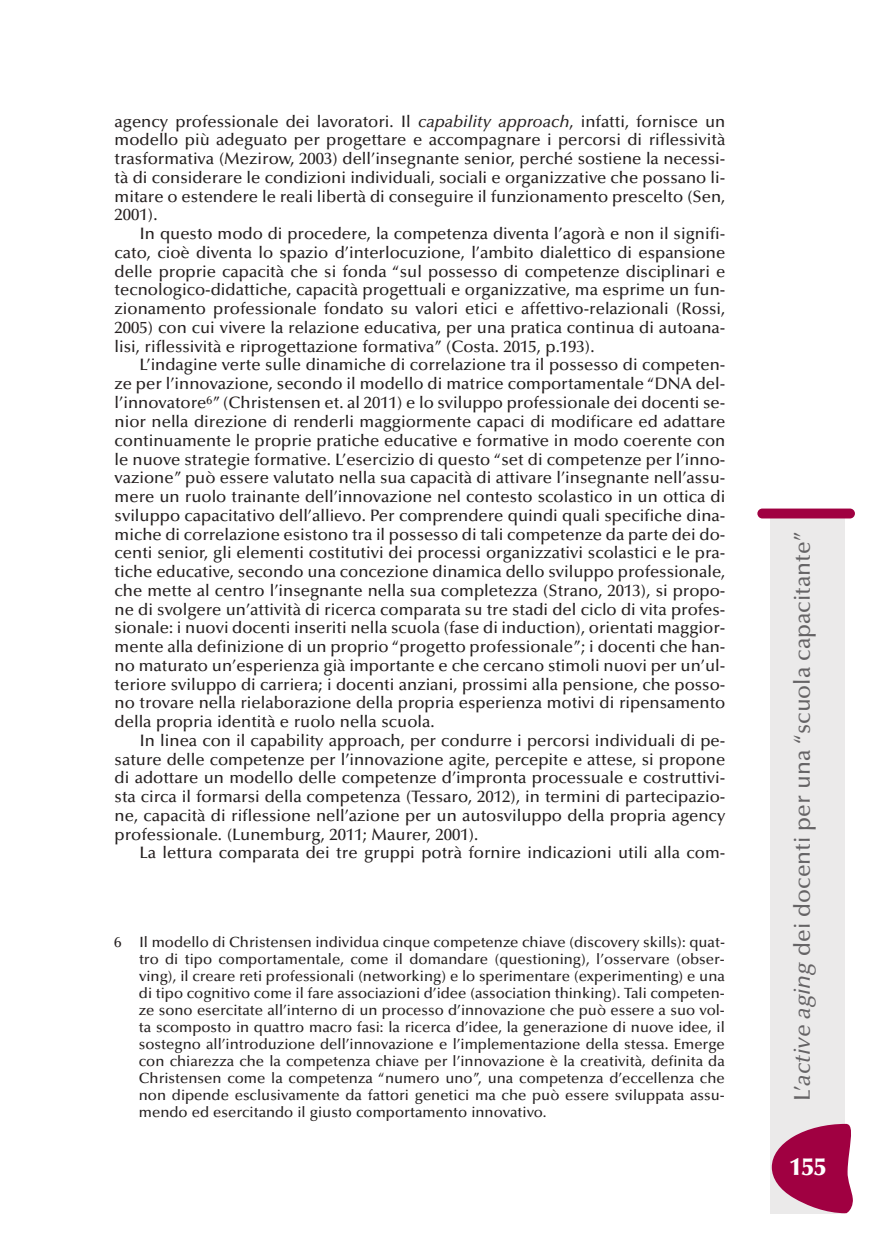
<style>
.page{position:relative;width:869px;height:1241px;background:#fff}
.page>*{position:absolute;margin:0;border:0;box-sizing:border-box;transform-origin:0 0}
.t1{font:900 24.5px "Optima";color:#fff}
.t2{font:500 22.75px "Optima";color:#656365}
.t3{font:500 16.62px/18.7px "Optima";color:#241f1f;text-align:justify}
.t4{font:500 14.88px/17px "Optima";color:#241f1f;text-align:justify}
.s1{font-style:italic}
</style>
<div class="page">
<div style="left:770px;top:516px;width:74px;height:697px;background:#ebeaea"></div>
<div style="left:757px;top:508px;width:97px;height:10px;background:#a00041;border-radius:5px"></div>
<svg style="left:771px;top:1123px;width:82px;height:89px"></svg>
<p class="t3" style="left:115px;top:113px;width:612px">agency professionale dei lavoratori. Il <span class="s1">capability approach</span>, infatti, fornisce un modello più adeguato per progettare e accompagnare i percorsi di riflessività trasformativa (Mezirow, 2003) dell’insegnante senior, perché sostiene la necessi&shy;tà di considerare le condizioni individuali, sociali e organizzative che possano li&shy;mitare o estendere le reali libertà di conseguire il funzionamento prescelto (Sen, 2001).</p>
<p class="t3" style="left:115px;top:226px;width:612px;text-indent:25px">In questo modo di procedere, la competenza diventa l’agorà e non il signifi&shy;cato, cioè diventa lo spazio d’interlocuzione, l’ambito dialettico di espansione delle proprie capacità che si fonda “sul possesso di competenze disciplinari e tecnologico-didattiche, capacità progettuali e organizzative, ma esprime un fun&shy;zionamento professionale fondato su valori etici e affettivo-relazionali (Rossi, 2005) con cui vivere la relazione educativa, per una pratica continua di autoana&shy;lisi, riflessività e riprogettazione formativa” (Costa. 2015, p.193).</p>
<p class="t3" style="left:115px;top:357px;width:612px;text-indent:25px">L’indagine verte sulle dinamiche di correlazione tra il possesso di competen&shy;ze per l’innovazione, secondo il modello di matrice comportamentale “DNA del&shy;l’innovatore<sup>6</sup>” (Christensen et. al 2011) e lo sviluppo professionale dei docenti se&shy;nior nella direzione di renderli maggiormente capaci di modificare ed adattare continuamente le proprie pratiche educative e formative in modo coerente con le nuove strategie formative. L’esercizio di questo “set di competenze per l’inno&shy;vazione” può essere valutato nella sua capacità di attivare l’insegnante nell’assu&shy;mere un ruolo trainante dell’innovazione nel contesto scolastico in un ottica di sviluppo capacitativo dell’allievo. Per comprendere quindi quali specifiche dina&shy;miche di correlazione esistono tra il possesso di tali competenze da parte dei do&shy;centi senior, gli elementi costitutivi dei processi organizzativi scolastici e le pra&shy;tiche educative, secondo una concezione dinamica dello sviluppo professionale, che mette al centro l’insegnante nella sua completezza (Strano, 2013), si propo&shy;ne di svolgere un’attività di ricerca comparata su tre stadi del ciclo di vita profes&shy;sionale: i nuovi docenti inseriti nella scuola (fase di induction), orientati maggior&shy;mente alla definizione di un proprio“progetto professionale”; i docenti che han&shy;no maturato un’esperienza già importante e che cercano stimoli nuovi per un’ul&shy;teriore sviluppo di carriera; i docenti anziani, prossimi alla pensione, che posso&shy;no trovare nella rielaborazione della propria esperienza motivi di ripensamento della propria identità e ruolo nella scuola.</p>
<p class="t3" style="left:114px;top:732px;width:612px;text-indent:25px">In linea con il capability approach, per condurre i percorsi individuali di pe&shy;sature delle competenze per l’innovazione agite, percepite e attese, si propone di adottare un modello delle competenze d’impronta processuale e costruttivi&shy;sta circa il formarsi della competenza (Tessaro, 2012), in termini di partecipazio&shy;ne, capacità di riflessione nell’azione per un autosviluppo della propria agency professionale. (Lunemburg, 2011; Maurer, 2001).</p>
<p class="t3" style="left:139px;top:844px;width:587px">La lettura comparata dei tre gruppi potrà fornire indicazioni utili alla com-</p>
<p class="t4" style="left:139px;top:935px;width:587px;text-indent:-25px">6 Il modello di Christensen individua cinque competenze chiave (discovery skills): quat&shy;tro di tipo comportamentale, come il domandare (questioning), l’osservare (obser&shy;ving), il creare reti professionali (networking) e lo sperimentare (experimenting) e una di tipo cognitivo come il fare associazioni d’idee (association thinking). Tali competen&shy;ze sono esercitate all’interno di un processo d’innovazione che può essere a suo vol&shy;ta scomposto in quattro macro fasi: la ricerca d’idee, la generazione di nuove idee, il sostegno all’introduzione dell’innovazione e l’implementazione della stessa. Emerge con chiarezza che la competenza chiave per l’innovazione è la creatività, definita da Christensen come la competenza “numero uno”, una competenza d’eccellenza che non dipende esclusivamente da fattori genetici ma che può essere sviluppata assu&shy;mendo ed esercitando il giusto comportamento innovativo.</p>
<h2 class="t2" style="left:792px;top:1100px;width:572px;rotate:-90deg">L’<span class="s1">active aging</span> dei docenti per una “scuola capacitante”</h2>
<h1 class="t1" style="left:789px;top:1156px;width:38px">155</h1>
</div>
